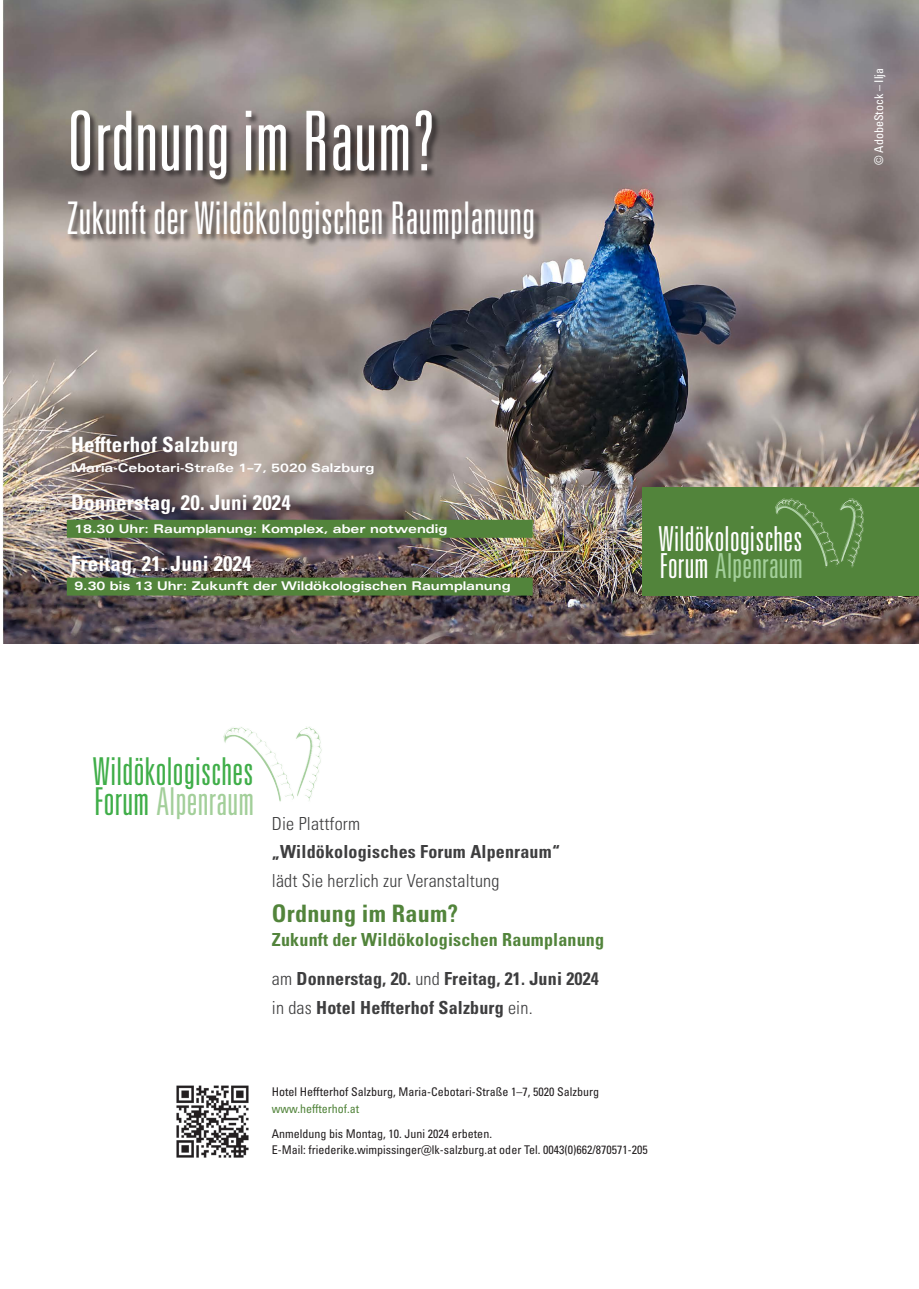
<style>
.page{position:relative;width:919px;height:1289px;background:#fff}
.page>*{position:absolute;margin:0;border:0;box-sizing:border-box;transform-origin:0 0}
.t1{font:82.5px "Univers LT Pro Light Ult Cond";letter-spacing:.01em;color:#fff}
.t2{font:45px "Univers LT Pro Light Ult Cond";letter-spacing:.01em;color:#fff}
.t3{font:38.4px/30.8px "Univers LT Pro Light Ult Cond";letter-spacing:.01em;color:#40ae49}
.t4{font:34.5px/27.6px "Univers LT Pro Light Ult Cond";letter-spacing:.01em;color:#fff}
.t5{font:700 condensed 24px "Univers LT Pro";letter-spacing:.01em;color:#52843b}
.t6{font:700 condensed 21px "Univers LT Pro";letter-spacing:.01em;color:#fff}
.t7{font:700 condensed 18px/39px "Univers LT Pro";letter-spacing:.01em;color:#52843b}
.t8{font:700 condensed 18px "Univers LT Pro";letter-spacing:.01em;color:#3e3e3f}
.t9{font:300 condensed 18px "Univers LT Pro";letter-spacing:.01em;color:#3e3e3f}
.t10{font:condensed 12px/16.5px "Univers LT Pro";color:#231f20}
.t11{font:700 expanded 12px "Univers LT Pro";color:#fff}
.t12{font:condensed 12px "Univers LT Pro";color:#52843b}
.t13{font:condensed 12px "Univers LT Pro";color:#fff}
.s1{color:#a3cf9a}
.s2{font-weight:300;color:#3e3e3f}
.s3{color:#3e3e3f}
.s4{font-weight:300}
</style>
<div class="page">
<img style="left:2px;top:0;width:916px;height:644px">
<div style="left:67px;top:110px;width:475px;height:137px;background:#231f20;opacity:.75"></div>
<div style="left:67px;top:520px;width:465px;height:18px;background:#52843b"></div>
<div style="left:67px;top:577px;width:465px;height:18px;background:#52843b"></div>
<img style="left:176px;top:1085px;width:73px;height:73px">
<div style="left:642px;top:487px;width:276px;height:108px;background:#52843b"></div>
<h1 class="t1" style="left:67px;top:93px;width:370px">Ordnung im Raum?</h1>
<h2 class="t2" style="left:67px;top:191px;width:470px">Zukunft der Wildökologischen Raumplanung</h2>
<p class="t13" style="left:871px;top:165px;width:98px;rotate:-90deg">© AdobeStock – Ilja</p>
<h3 class="t6" style="left:71px;top:432px;width:169px">Heffterhof Salzburg</h3>
<p class="t11" style="left:71px;top:461px;width:305px">Maria-Cebotari-Straße 1–7, 5020 Salzburg</p>
<h3 class="t6" style="left:71px;top:490px;width:221px">Donnerstag, 20. Juni 2024</h3>
<p class="t11" style="left:74px;top:521px;width:374px">18.30 Uhr: Raumplanung: Komplex, aber notwendig</p>
<h3 class="t6" style="left:71px;top:550px;width:182px">Freitag, 21. Juni 2024</h3>
<p class="t11" style="left:74px;top:579px;width:437px">9.30 bis 13 Uhr: Zukunft der Wildökologischen Raumplanung</p>
<h3 class="t4" style="left:658px;top:524px;width:146px">Wildökologisches<br>Forum <span class="s1">Alpenraum</span></h3>
<h3 class="t3" style="left:93px;top:755px;width:163px">Wildökologisches<br>Forum <span class="s1">Alpenraum</span></h3>
<h3 class="t9" style="left:272px;top:811px;width:90px">Die Plattform</h3>
<h3 class="t8" style="left:272px;top:840px;width:289px">„Wildökologisches Forum Alpenraum“</h3>
<h3 class="t9" style="left:272px;top:868px;width:229px">lädt Sie herzlich zur Veranstaltung</h3>
<h3 class="t5" style="left:272px;top:899px;width:188px">Ordnung im Raum?</h3>
<h3 class="t7" style="left:272px;top:920px;width:334px">Zukunft der Wildökologischen Raumplanung <span class="s2">am</span> <span class="s3">Donnerstag, 20.</span> <span class="s2">und</span> <span class="s3">Freitag, 21. Juni 2024</span></h3>
<h3 class="t8" style="left:272px;top:996px;width:262px"><span class="s4">in das</span> Hotel Heffterhof Salzburg <span class="s4">ein.</span></h3>
<p class="t10" style="left:272px;top:1083px;width:328px">Hotel Heffterhof Salzburg, Maria-Cebotari-Straße 1–7, 5020 Salzburg</p>
<p class="t12" style="left:272px;top:1100px;width:89px">www.heffterhof.at</p>
<p class="t10" style="left:272px;top:1124px;width:377px">Anmeldung bis Montag, 10. Juni 2024 erbeten.<br>E-Mail: friederike.wimpissinger@lk-salzburg.at oder Tel. 0043(0)662/870571-205</p>
</div>
